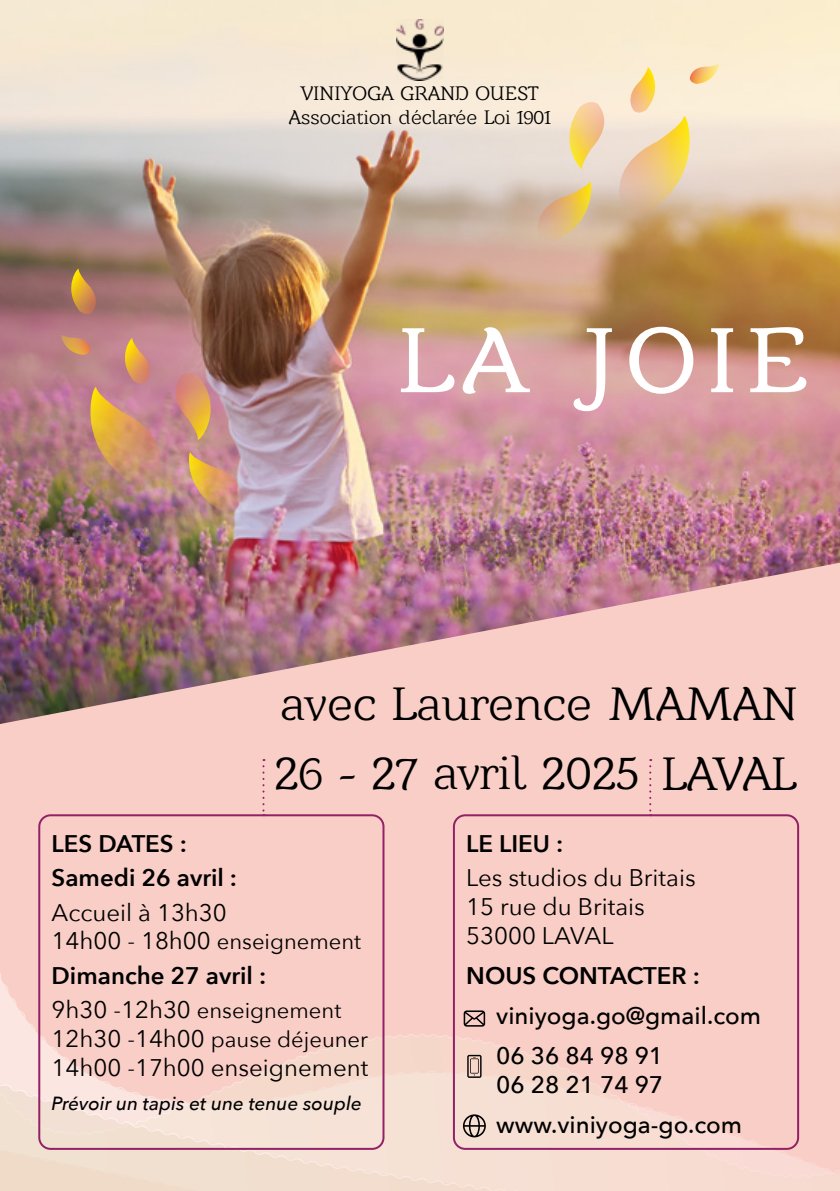
<style>
.page{position:relative;width:840px;height:1191px;background:#fff}
.page>*{position:absolute;margin:0;border:0;box-sizing:border-box;transform-origin:0 0}
.t1{font:126px "Barkentina";letter-spacing:.05em;color:#fff}
.t2{font:48px/68.8px "Barkentina";color:#000}
.t3{font:24px/28.8px "Avenir Next";color:#000}
.t4{font:600 24px/34.4px "Avenir Next";color:#000}
.t5{font:500 24px/40.2px "Avenir Next";color:#000}
.t6{font:22px/28.8px "Avenir Next";color:#000}
.t7{font:20px/24px "Barkentina";color:#000;text-align:center}
.t8{font:italic 500 19px "Avenir Next";color:#000}
.s1{font-size:24px}
</style>
<div class="page">
<div style="left:0;top:724px;width:839px;height:192px;background:#f9cec6"></div>
<svg style="left:0;top:916px;width:839px;height:275px;background:#f7d3ca"></svg>
<svg style="left:649px;top:759px;width:2px;height:55px"></svg>
<svg style="left:262px;top:759px;width:2px;height:55px"></svg>
<div style="left:38px;top:814px;width:346px;height:335px;border:2px solid #932166;border-radius:11px"></div>
<div style="left:452px;top:814px;width:346px;height:335px;border:2px solid #932166;border-radius:11px"></div>
<svg style="left:463px;top:1010px;width:22px;height:16px"></svg>
<svg style="left:467px;top:1054px;width:14px;height:23px"></svg>
<svg style="left:462px;top:1114px;width:23px;height:23px"></svg>
<img style="left:0;top:0;width:839px;height:724px">
<svg style="left:61px;top:265px;width:43px;height:52px;background:#a97a56"></svg>
<svg style="left:532px;top:62px;width:187px;height:182px;background:#e9d2ad"></svg>
<img style="left:60px;top:333px;width:187px;height:181px">
<img style="left:396px;top:19px;width:47px;height:62px">
<p class="t7" style="left:289px;top:81px;width:263px">VINIYOGA GRAND OUEST<br>Association déclarée Loi 1901</p>
<h1 class="t1" style="left:396px;top:272px;width:418px">la joie</h1>
<h2 class="t2" style="left:274px;top:668px;width:524px">avec Laurence MAMAN<br>26 - 27 avril 2025 LAVAL</h2>
<p class="t4" style="left:52px;top:825px;width:187px">LES DATES :<br>Samedi 26 avril :</p>
<p class="t3" style="left:52px;top:896px;width:177px">Accueil à 13h30</p>
<p class="t6" style="left:52px;top:926px;width:311px"><span class="s1">14h00 - 18h00</span> enseignement</p>
<p class="t4" style="left:52px;top:957px;width:216px">Dimanche 27 avril :</p>
<p class="t6" style="left:52px;top:995px;width:318px"><span class="s1">9h30 -12h30</span> enseignement<br><span class="s1">12h30 -14h00</span> pause déjeuner</p>
<p class="t3" style="left:52px;top:1052px;width:318px">14h00 -17h00 enseignement</p>
<p class="t8" style="left:52px;top:1087px;width:311px">Prévoir un tapis et une tenue souple</p>
<p class="t4" style="left:466px;top:825px;width:98px">LE LIEU :</p>
<p class="t3" style="left:466px;top:862px;width:231px">Les studios du Britais<br>15 rue du Britais<br>53000 LAVAL</p>
<p class="t4" style="left:466px;top:957px;width:235px">NOUS CONTACTER :</p>
<p class="t5" style="left:496px;top:994px;width:266px">viniyoga.go@gmail.com<br>06 36 84 98 91</p>
<p class="t5" style="left:496px;top:1063px;width:247px">06 28 21 74 97 www.viniyoga-go.com</p>
</div>
